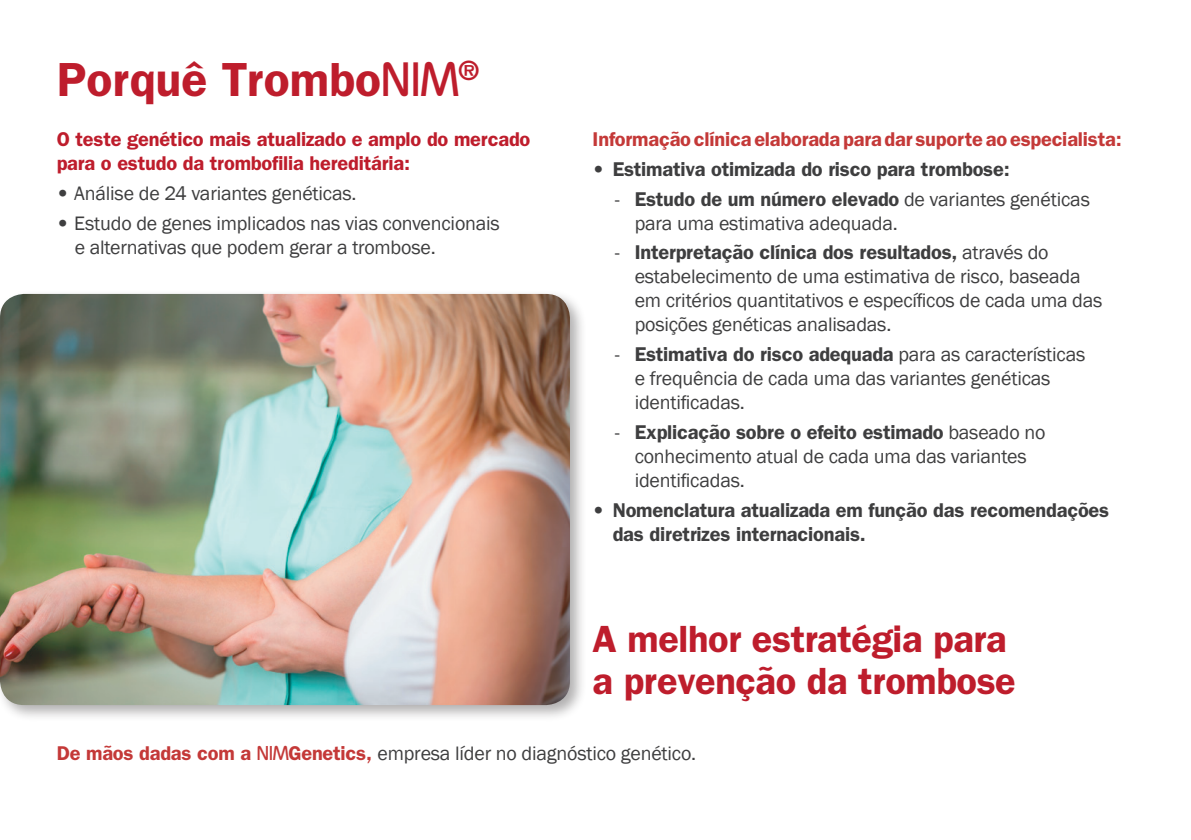
<style>
.page{position:relative;width:1191px;height:840px;background:#fff}
.page>*{position:absolute;margin:0;border:0;box-sizing:border-box;transform-origin:0 0}
.t1{font:600 48px "Franklin Gothic";color:#be1d2c}
.t2{font:600 38px/42px "Franklin Gothic";letter-spacing:-.01em;color:#be1d2c}
.t3{font:20px/24px "Franklin Gothic";letter-spacing:-.01em;color:#3e3e3f}
.t4{font:600 20px/24px "Franklin Gothic";letter-spacing:-.01em;color:#3e3e3f}
.t5{font:600 20px/24px "Franklin Gothic";letter-spacing:-.01em;color:#be1d2c}
.t6{font:600 20px "Franklin Gothic";letter-spacing:-.01em;color:#c43938}
.s1{font-family:"Bauhaus LT";font-weight:500}
.s2{font-weight:600}
.s3{font-weight:600;color:#c43938}
.s4{font-family:"Bauhaus LT";font-weight:500;color:#c43938}
</style>
<div class="page">
<div style="left:0;top:289px;width:587px;height:432px;background:#231f20;opacity:.35"></div>
<img style="left:0;top:294px;width:570px;height:410px">
<h1 class="t1" style="left:57px;top:51px;width:424px">Porquê Trombo<span class="s1">NIM</span><sup>®</sup></h1>
<p class="t5" style="left:57px;top:127px;width:475px">O teste genético mais atualizado e amplo do mercado para o estudo da trombofilia hereditária:</p>
<p class="t3" style="left:57px;top:181px;width:301px"><span class="s2">•</span> Análise de 24 variantes genéticas.</p>
<p class="t3" style="left:75px;top:211px;width:427px;text-indent:-18px"><span class="s2">•</span> Estudo de genes implicados nas vias convencionais e alternativas que podem gerar a trombose.</p>
<p class="t6" style="left:592px;top:127px;width:530px">Informação clínica elaborada para dar suporte ao especialista:</p>
<p class="t4" style="left:592px;top:156px;width:418px">• Estimativa otimizada do risco para trombose:</p>
<p class="t3" style="left:634px;top:187px;width:457px;text-indent:-20px">- <span class="s2">Estudo de um número elevado</span> de variantes genéticas para uma estimativa adequada.</p>
<p class="t3" style="left:634px;top:241px;width:469px;text-indent:-20px">- <span class="s2">Interpretação clínica dos resultados,</span> através do estabelecimento de uma estimativa de risco, baseada em critérios quantitativos e específicos de cada uma das posições genéticas analisadas.</p>
<p class="t3" style="left:634px;top:342px;width:452px;text-indent:-20px">- <span class="s2">Estimativa do risco adequada</span> para as características e frequência de cada uma das variantes genéticas identificadas.</p>
<p class="t3" style="left:634px;top:420px;width:412px;text-indent:-20px">- <span class="s2">Explicação sobre o efeito estimado</span> baseado no conhecimento atual de cada uma das variantes identificadas.</p>
<p class="t4" style="left:612px;top:497px;width:498px;text-indent:-20px">• Nomenclatura atualizada em função das recomendações das diretrizes internacionais.</p>
<h2 class="t2" style="left:592px;top:616px;width:425px">A melhor estratégia para a prevenção da trombose</h2>
<p class="t3" style="left:57px;top:741px;width:641px"><span class="s3">De mãos dadas com a</span> <span class="s4">NIM</span><span class="s3">Genetics,</span> empresa líder no diagnóstico genético.</p>
</div>
